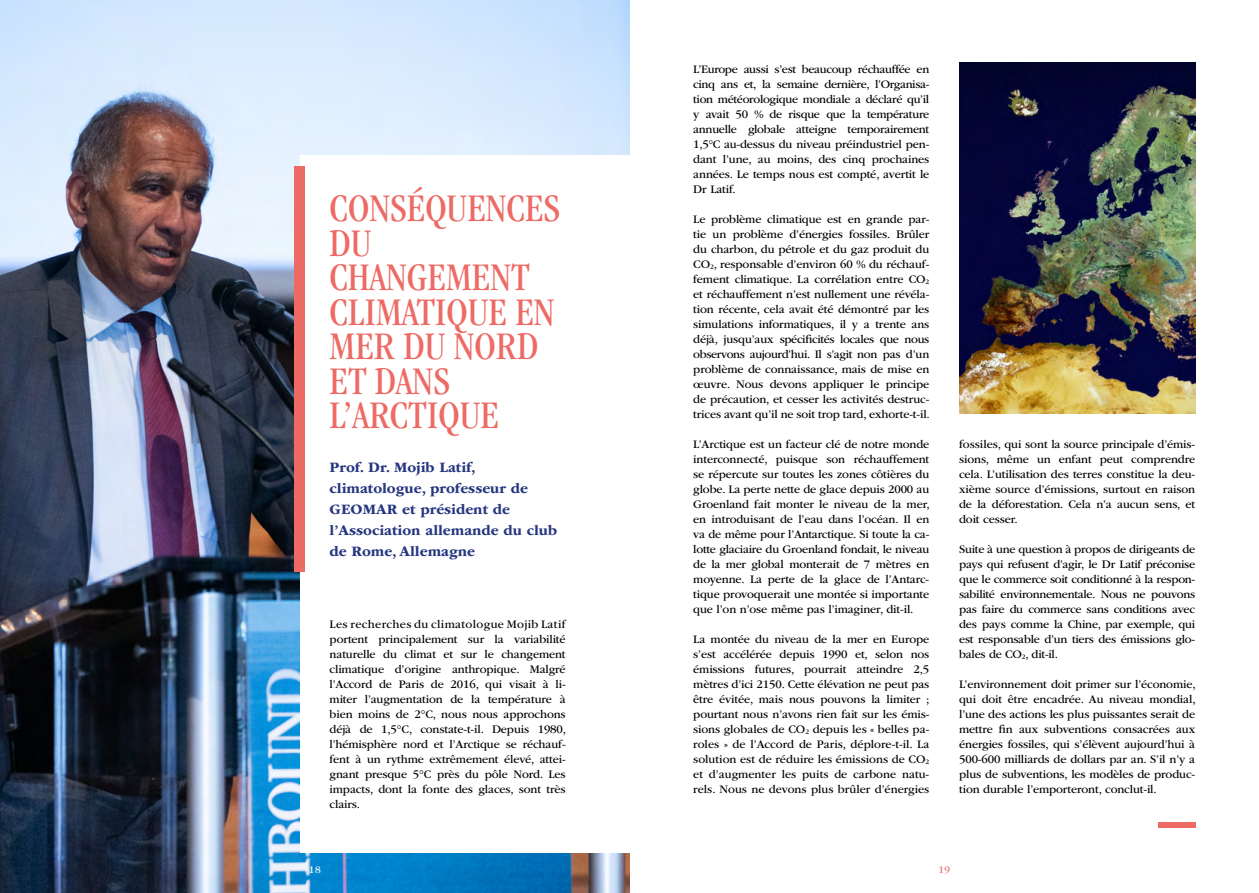
<style>
.page{position:relative;width:1259px;height:893px;background:#fff}
.page>*{position:absolute;margin:0;border:0;box-sizing:border-box;transform-origin:0 0}
.t1{font:condensed 40.5px/34.5px "ITC Garamond Std";color:#ed6b64}
.t2{font:700 15px/21px "ITC Garamond Std";color:#26377f}
.t3{font:12px/15px "ITC Garamond Std";letter-spacing:-.01em;color:#000;text-align:justify}
.t4{font:10.5px "ITC Garamond Std";color:#fff}
.t5{font:10.5px "ITC Garamond Std";color:#ed6b64}
</style>
<div class="page">
<img style="left:0;top:0;width:629px;height:893px">
<div style="left:300px;top:155px;width:329px;height:698px;background:#fff"></div>
<div style="left:294px;top:166px;width:11px;height:405px;background:#ed6b64"></div>
<div style="left:1158px;top:823px;width:37px;height:5px;background:#ed6b64"></div>
<img style="left:959px;top:63px;width:236px;height:350px">
<h1 class="t1" style="left:330px;top:191px;width:232px">CONSÉQUENCES<br>DU<br>CHANGEMENT<br>CLIMATIQUE EN<br>MER DU NORD<br>ET DANS<br>L’ARCTIQUE</h1>
<p class="t2" style="left:330px;top:457px;width:229px">Prof. Dr. Mojib Latif, climatologue, professeur de<br>GEOMAR et président de l’Association allemande du club de Rome, Allemagne</p>
<p class="t3" style="left:330px;top:616px;width:238px">Les recherches du climatologue Mojib Latif portent principalement sur la variabilité naturelle du climat et sur le changement climatique d’origine anthropique. Malgré l’Accord de Paris de 2016, qui visait à li&shy;miter l’augmentation de la température à bien moins de 2°C, nous nous approchons déjà de 1,5°C, constate-t-il. Depuis 1980, l’hémisphère nord et l’Arctique se réchauf&shy;fent à un rythme extrêmement élevé, attei&shy;gnant presque 5°C près du pôle Nord. Les impacts, dont la fonte des glaces, sont très clairs.</p>
<p class="t3" style="left:693px;top:61px;width:238px">L’Europe aussi s’est beaucoup réchauffée en cinq ans et, la semaine dernière, l’Organisa&shy;tion météorologique mondiale a déclaré qu’il y avait 50 % de risque que la température annuelle globale atteigne temporairement 1,5°C au-dessus du niveau préindustriel pen&shy;dant l’une, au moins, des cinq prochaines années. Le temps nous est compté, avertit le Dr Latif.</p>
<p class="t3" style="left:693px;top:211px;width:238px">Le problème climatique est en grande par&shy;tie un problème d’énergies fossiles. Brûler du charbon, du pétrole et du gaz produit du CO<sub>2</sub>, responsable d’environ 60 % du réchauf&shy;fement climatique. La corrélation entre CO<sub>2 </sub>et réchauffement n’est nullement une révéla&shy;tion récente, cela avait été démontré par les simulations informatiques, il y a trente ans déjà, jusqu’aux spécificités locales que nous observons aujourd’hui. Il s’agit non pas d’un problème de connaissance, mais de mise en œuvre. Nous devons appliquer le principe de précaution, et cesser les activités destruc&shy;trices avant qu’il ne soit trop tard, exhorte-t-il.</p>
<p class="t3" style="left:693px;top:436px;width:238px">L’Arctique est un facteur clé de notre monde interconnecté, puisque son réchauffement se répercute sur toutes les zones côtières du globe. La perte nette de glace depuis 2000 au Groenland fait monter le niveau de la mer, en introduisant de l’eau dans l’océan. Il en va de même pour l’Antarctique. Si toute la ca&shy;lotte glaciaire du Groenland fondait, le niveau de la mer global monterait de 7 mètres en moyenne. La perte de la glace de l’Antarc&shy;tique provoquerait une montée si importante que l’on n’ose même pas l’imaginer, dit-il.</p>
<p class="t3" style="left:693px;top:631px;width:238px">La montée du niveau de la mer en Europe s’est accélérée depuis 1990 et, selon nos émissions futures, pourrait atteindre 2,5 mètres d’ici 2150. Cette élévation ne peut pas être évitée, mais nous pouvons la limiter ; pourtant nous n’avons rien fait sur les émis&shy;sions globales de CO<sub>2</sub> depuis les « belles pa&shy;roles » de l’Accord de Paris, déplore-t-il. La solution est de réduire les émissions de CO<sub>2 </sub>et d’augmenter les puits de carbone natu&shy;rels. Nous ne devons plus brûler d’énergies</p>
<p class="t3" style="left:959px;top:436px;width:238px">fossiles, qui sont la source principale d’émis&shy;sions, même un enfant peut comprendre cela. L’utilisation des terres constitue la deu&shy;xième source d’émissions, surtout en raison de la déforestation. Cela n’a aucun sens, et doit cesser.</p>
<p class="t3" style="left:959px;top:541px;width:238px">Suite à une question à propos de dirigeants de pays qui refusent d’agir, le Dr Latif préconise que le commerce soit conditionné à la respon&shy;sabilité environnementale. Nous ne pouvons pas faire du commerce sans conditions avec des pays comme la Chine, par exemple, qui est responsable d’un tiers des émissions glo&shy;bales de CO<sub>2</sub>, dit-il.</p>
<p class="t3" style="left:959px;top:676px;width:238px">L’environnement doit primer sur l’économie, qui doit être encadrée. Au niveau mondial, l’une des actions les plus puissantes serait de mettre fin aux subventions consacrées aux énergies fossiles, qui s’élèvent aujourd’hui à 500-600 milliards de dollars par an. S’il n’y a plus de subventions, les modèles de produc&shy;tion durable l’emporteront, conclut-il.</p>
<p class="t4" style="left:309px;top:864px;width:13px">18</p>
<p class="t5" style="left:938px;top:864px;width:13px">19</p>
</div>
